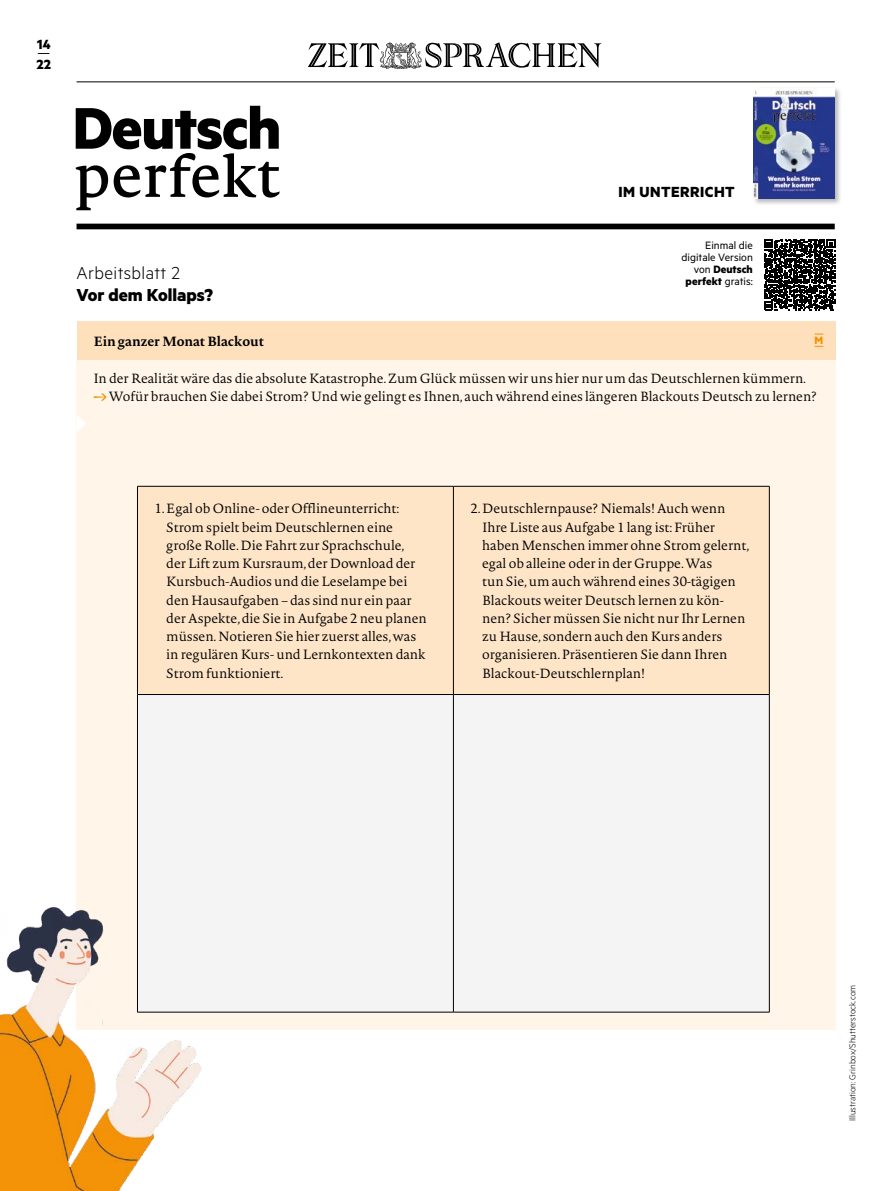
<style>
.page{position:relative;width:893px;height:1191px;background:#fff}
.page>*{position:absolute;margin:0;border:0;box-sizing:border-box;transform-origin:0 0}
.t1{font:700 19.5px "Metric";color:#000}
.t2{font:300 19.5px "Metric";letter-spacing:.02em;color:#000}
.t3{font:700 16.5px "Metric";letter-spacing:.03em;color:#000}
.t4{font:700 15px "Metric";color:#000}
.t5{font:15px "Metric";color:#000}
.t6{font:300 13.2px/18.3px "Novel Pro";letter-spacing:-.005em;color:#000}
.t7{font:700 13.2px "Novel Pro";letter-spacing:-.005em;color:#000}
.t8{font:12px/12px "Metric";color:#000;text-align:right}
.t9{font:700 12px "Metric";color:#f39200}
.t10{font:300 9.75px "Metric";color:#000}
.s1{font-weight:700}
</style>
<div class="page">
<div style="left:77px;top:224px;width:758px;height:5px;background:#000"></div>
<svg style="left:76px;top:106px;width:204px;height:104px"></svg>
<hr style="left:77px;top:82px;width:758px;height:1px;background:#000">
<svg style="left:308px;top:42px;width:293px;height:27px"></svg>
<div style="left:752px;top:87px;width:90px;height:119px;background:#000;opacity:.29"></div>
<img style="left:754px;top:88px;width:81px;height:111px">
<div style="left:77px;top:360px;width:759px;height:670px;background:#fff5e9"></div>
<svg style="left:77px;top:415px;width:8px;height:16px"></svg>
<div style="left:77px;top:321px;width:759px;height:39px;background:#fee0bc"></div>
<svg style="left:94px;top:393px;width:13px;height:8px"></svg>
<div style="left:138px;top:487px;width:631px;height:207px;background:#fee5c8"></div>
<div style="left:138px;top:695px;width:631px;height:317px;background:#f4f4f4"></div>
<hr style="left:137px;top:486px;width:316px;height:1px;background:#000">
<hr style="left:137px;top:486px;width:1px;height:208px;background:#000">
<hr style="left:453px;top:486px;width:317px;height:1px;background:#000">
<hr style="left:453px;top:486px;width:1px;height:208px;background:#000">
<hr style="left:769px;top:486px;width:1px;height:208px;background:#000">
<hr style="left:137px;top:694px;width:316px;height:1px;background:#000">
<hr style="left:137px;top:694px;width:1px;height:318px;background:#000">
<hr style="left:453px;top:694px;width:317px;height:1px;background:#000">
<hr style="left:453px;top:694px;width:1px;height:318px;background:#000">
<hr style="left:769px;top:694px;width:1px;height:318px;background:#000">
<hr style="left:137px;top:1012px;width:316px;height:1px;background:#000">
<hr style="left:453px;top:1012px;width:317px;height:1px;background:#000">
<svg style="left:764px;top:239px;width:71px;height:71px"></svg>
<img style="left:0;top:907px;width:202px;height:284px">
<p class="t4" style="left:37px;top:35px;width:15px">14</p>
<p class="t5" style="left:37px;top:45px;width:14px">—</p>
<p class="t4" style="left:37px;top:55px;width:16px">22</p>
<h1 class="t2" style="left:77px;top:261px;width:105px">Arbeitsblatt 2</h1>
<h1 class="t1" style="left:77px;top:282px;width:138px">Vor dem Kollaps?</h1>
<p class="t3" style="left:619px;top:182px;width:118px">IM UNTERRICHT</p>
<p class="t8" style="left:682px;top:239px;width:73px">Einmal die digitale Version von <span class="s1">Deutsch perfekt</span> gratis:</p>
<p class="t7" style="left:94px;top:331px;width:172px">Ein ganzer Monat Blackout</p>
<p class="t9" style="left:814px;top:333px;width:10px">M</p>
<p class="t6" style="left:109px;top:368px;width:709px;text-indent:-15px">In der Realität wäre das die absolute Katastrophe. Zum Glück müssen wir uns hier nur um das Deutschlernen kümmern.<br>Wofür brauchen Sie dabei Strom? Und wie gelingt es Ihnen, auch während eines längeren Blackouts Deutsch zu lernen?</p>
<p class="t6" style="left:166px;top:499px;width:262px;text-indent:-12px">1. Egal ob Online- oder Offlineunterricht:<br>Strom spielt beim Deutschlernen eine große Rolle. Die Fahrt zur Sprachschule, der Lift zum Kursraum, der Download der Kursbuch-Audios und die Leselampe bei den Hausaufgaben – das sind nur ein paar der Aspekte, die Sie in Aufgabe 2 neu planen müssen. Notieren Sie hier zuerst alles, was in regulären Kurs- und Lernkontexten dank Strom funktioniert.</p>
<p class="t6" style="left:482px;top:499px;width:269px;text-indent:-12px">2. Deutschlernpause? Niemals! Auch wenn Ihre Liste aus Aufgabe 1 lang ist: Früher haben Menschen immer ohne Strom gelernt, egal ob alleine oder in der Gruppe. Was<br>tun Sie, um auch während eines 30-tägigen Blackouts weiter Deutsch lernen zu kön&shy;nen? Sicher müssen Sie nicht nur Ihr Lernen zu Hause, sondern auch den Kurs anders organisieren. Präsentieren Sie dann Ihren Blackout-Deutschlernplan!</p>
<p class="t10" style="left:847px;top:1121px;width:138px;rotate:-90deg">Illustration: Grinbox/Shutterstock.com</p>
</div>
